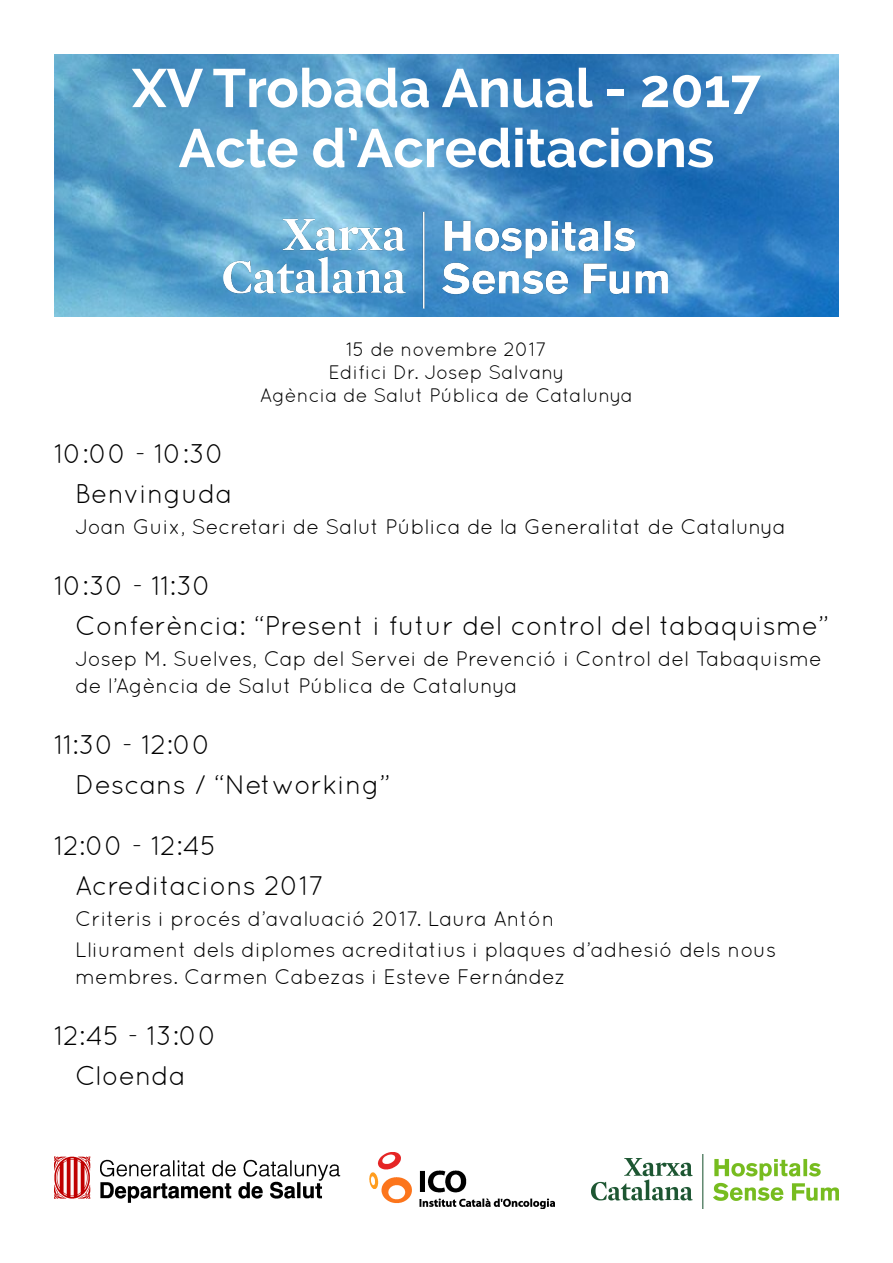
<style>
.page{position:relative;width:893px;height:1263px;background:#fff}
.page>*{position:absolute;margin:0;border:0;box-sizing:border-box;transform-origin:0 0}
.t1{font:700 54px/60px "Raleway";color:#fff;text-align:center}
.t2{font:27px/39.8px "Quicksand";color:#000}
.t3{font:21px/27px "Quicksand";color:#000}
.t4{font:19.5px/23.4px "Quicksand";color:#000;text-align:center}
</style>
<div class="page">
<img style="left:54px;top:54px;width:785px;height:263px">
<img style="left:223px;top:209px;width:448px;height:101px">
<img style="left:54px;top:1152px;width:501px;height:57px">
<img style="left:592px;top:1154px;width:247px;height:54px">
<h1 class="t1" style="left:132px;top:58px;width:630px">XV Trobada Anual - 2017<br>Acte d’Acreditacions</h1>
<p class="t4" style="left:260px;top:337px;width:375px">15 de novembre 2017<br>Edifici Dr. Josep Salvany<br>Agència de Salut Pública de Catalunya</p>
<p class="t2" style="left:54px;top:434px;width:180px;text-align:right">10:00 - 10:30<br>Benvinguda</p>
<p class="t3" style="left:75px;top:513px;width:712px">Joan Guix, Secretari de Salut Pública de la Generalitat de Catalunya</p>
<p class="t2" style="left:75px;top:566px;width:755px;text-indent:-21px">10:30 - 11:30<br>Conferència: “Present i futur del control del tabaquisme”</p>
<p class="t3" style="left:75px;top:645px;width:748px">Josep M. Suelves, Cap del Servei de Prevenció i Control del Tabaquisme de l’Agència de Salut Pública de Catalunya</p>
<p class="t2" style="left:75px;top:725px;width:317px;text-indent:-21px">11:30 - 12:00<br>Descans / “Networking”</p>
<p class="t2" style="left:75px;top:825px;width:250px;text-indent:-21px">12:00 - 12:45<br>Acreditacions 2017</p>
<p class="t3" style="left:75px;top:903px;width:703px;line-height:31.2px">Criteris i procés d’avaluació 2017. Laura Antón<br>Lliurament dels diplomes acreditatius i plaques d’adhesió dels nous</p>
<p class="t3" style="left:75px;top:963px;width:492px">membres. Carmen Cabezas i Esteve Fernández</p>
<p class="t2" style="left:54px;top:1016px;width:165px;text-align:center">12:45 - 13:00<br>Cloenda</p>
</div>
